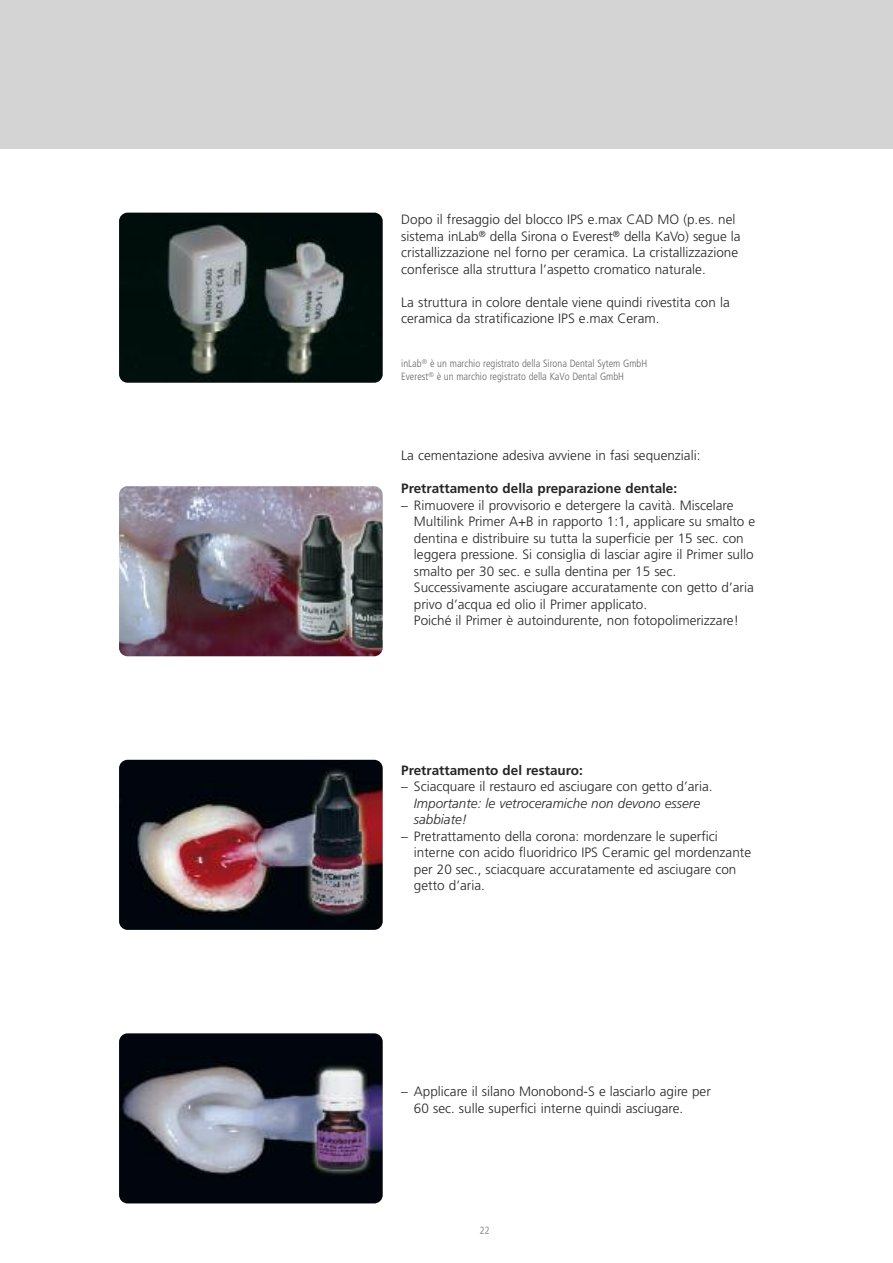
<style>
.page{position:relative;width:893px;height:1263px;background:#fff}
.page>*{position:absolute;margin:0;border:0;box-sizing:border-box;transform-origin:0 0}
.t1{font:300 13.5px/16.5px "Frutiger";color:#272627}
.t2{font:700 13.5px "Frutiger";color:#272627}
.t3{font:italic 300 13.5px/16.5px "Frutiger";color:#272627}
.t4{font:300 condensed 10.5px/12.6px "Frutiger";color:#686768}
.t5{font:condensed 10.5px "Frutiger";color:#939393}
</style>
<div class="page">
<div style="left:0;top:0;width:893px;height:148px;background:#d4d4d4"></div>
<img style="left:119px;top:213px;width:264px;height:170px;border-radius:9px">
<img style="left:119px;top:486px;width:264px;height:170px;border-radius:9px">
<img style="left:119px;top:760px;width:264px;height:170px;border-radius:9px">
<img style="left:119px;top:1033px;width:264px;height:170px;border-radius:9px">
<p class="t1" style="left:401px;top:212px;width:341px">Dopo il fresaggio del blocco IPS e.max CAD MO (p.es. nel sistema inLab<sup>®</sup> della Sirona o Everest<sup>®</sup> della KaVo) segue la cristallizzazione nel forno per ceramica. La cristallizzazione conferisce alla struttura l’aspetto cromatico naturale.</p>
<p class="t1" style="left:401px;top:295px;width:330px">La struttura in colore dentale viene quindi rivestita con la ceramica da stratificazione IPS e.max Ceram.</p>
<p class="t4" style="left:401px;top:358px;width:248px">inLab<sup>®</sup> è un marchio registrato della Sirona Dental Sytem GmbH<br>Everest<sup>®</sup> è un marchio registrato della KaVo Dental GmbH</p>
<p class="t1" style="left:401px;top:448px;width:301px">La cementazione adesiva avviene in fasi sequenziali:</p>
<p class="t2" style="left:401px;top:483px;width:277px">Pretrattamento della preparazione dentale:</p>
<p class="t1" style="left:414px;top:498px;width:343px;text-indent:-13px">– Rimuovere il provvisorio e detergere la cavità. Miscelare Multilink Primer A+B in rapporto 1:1, applicare su smalto e dentina e distribuire su tutta la superficie per 15 sec. con leggera pressione. Si consiglia di lasciar agire il Primer sullo smalto per 30 sec. e sulla dentina per 15 sec.<br>Successivamente asciugare accuratamente con getto d’aria privo d’acqua ed olio il Primer applicato.<br>Poiché il Primer è autoindurente, non fotopolimerizzare!</p>
<p class="t2" style="left:401px;top:764px;width:183px">Pretrattamento del restauro:</p>
<p class="t1" style="left:401px;top:779px;width:313px">– Sciacquare il restauro ed asciugare con getto d’aria.</p>
<p class="t3" style="left:414px;top:796px;width:288px">Importante: le vetroceramiche non devono essere sabbiate!</p>
<p class="t1" style="left:414px;top:829px;width:339px;text-indent:-13px">– Pretrattamento della corona: mordenzare le superfici interne con acido fluoridrico IPS Ceramic gel mordenzante per 20 sec., sciacquare accuratamente ed asciugare con getto d’aria.</p>
<p class="t1" style="left:414px;top:1084px;width:298px;text-indent:-13px">– Applicare il silano Monobond-S e lasciarlo agire per<br>60 sec. sulle superfici interne quindi asciugare.</p>
<p class="t5" style="left:480px;top:1226px;width:12px">22</p>
</div>
